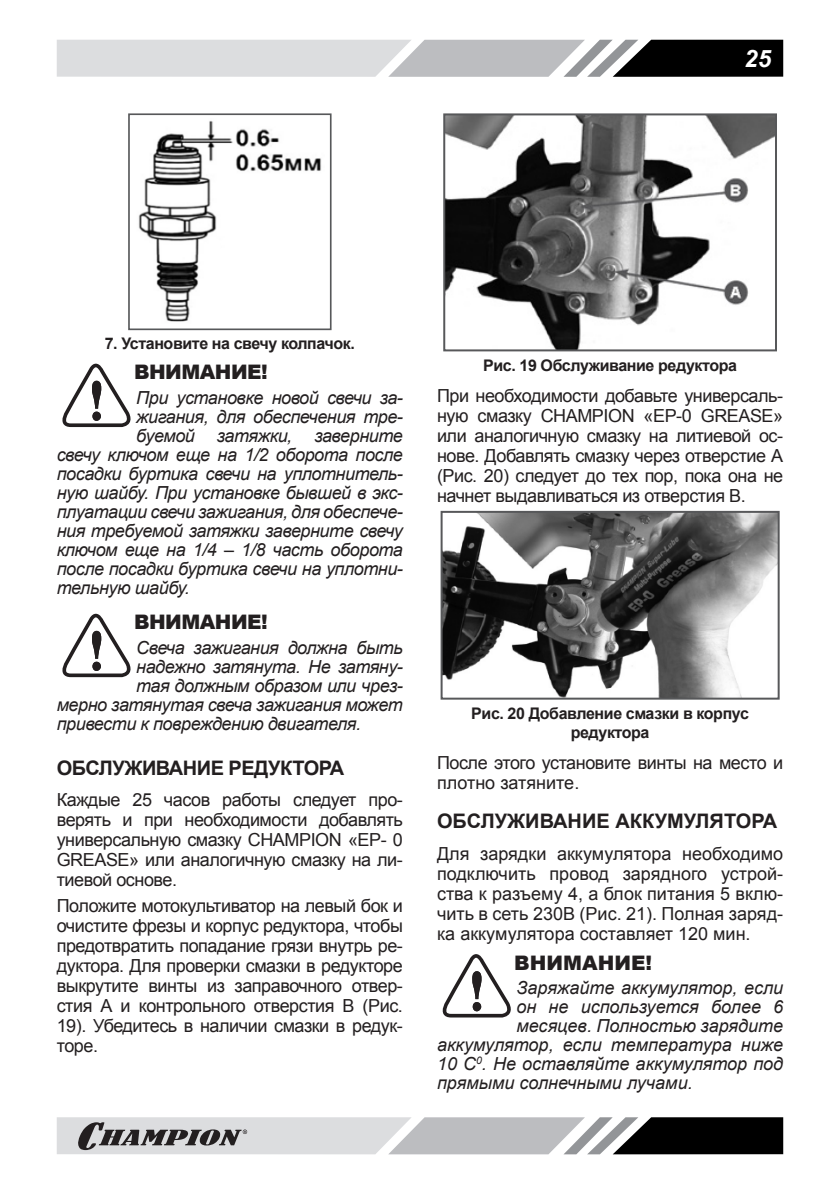
<style>
.page{position:relative;width:840px;height:1191px;background:#fff}
.page>*{position:absolute;margin:0;border:0;box-sizing:border-box;transform-origin:0 0}
.t1{font:italic 700 24px "Arial";color:#fff}
.t2{font:700 20px "Arial";color:#231f20}
.t3{font:700 20px "Arial";letter-spacing:-.025em;color:#231f20}
.t4{font:900 20px "Arial";letter-spacing:-.025em;color:#231f20}
.t5{font:900 20px "Arial";color:#231f20}
.Текст_основной{font:18px/20px "Arial";letter-spacing:-.025em;color:#231f20;text-align:justify}
.p{font:italic 18px "Arial";letter-spacing:-.025em;color:#231f20}
.p-2{font:italic 18px "Arial";color:#231f20}
.РИСУНОК{font:700 16px/19.2px "Arial";letter-spacing:-.025em;color:#231f20;text-align:center}
</style>
<div class="page">
<svg style="left:57px;top:40px;width:725px;height:37px;background:#a7a8aa"></svg>
<svg style="left:57px;top:1117px;width:725px;height:37px;background:#9c9d9e"></svg>
<img style="left:138px;top:120px;width:184px;height:202px">
<div style="left:128px;top:113px;width:203px;height:217px;border:2px solid #57585a"></div>
<svg style="left:62px;top:364px;width:69px;height:63px"></svg>
<svg style="left:62px;top:614px;width:69px;height:63px"></svg>
<img style="left:446px;top:116px;width:327px;height:232px">
<div style="left:443px;top:113px;width:333px;height:238px;border:2px solid #57585a"></div>
<img style="left:443px;top:514px;width:333px;height:182px">
<div style="left:440px;top:511px;width:339px;height:188px;border:2px solid #57585a"></div>
<svg style="left:442px;top:954px;width:69px;height:63px"></svg>
<h1 class="t1" style="left:743px;top:42px;width:28px">25</h1>
<p class="РИСУНОК" style="left:105px;top:334px;width:251px">7. Установите на свечу колпачок.</p>
<p class="t4" style="left:134px;top:357px;width:135px">ВНИМАНИЕ!</p>
<p class="p" style="left:136px;top:386px;width:268px">При установке новой свечи за-</p>
<p class="p" style="left:136px;top:405px;width:268px">жигания, для обеспечения тре-</p>
<p class="p" style="left:136px;top:424px;width:268px">буемой затяжки, заверните</p>
<p class="p" style="left:57px;top:443px;width:347px">свечу ключом еще на 1/2 оборота после</p>
<p class="p" style="left:57px;top:462px;width:347px">посадки буртика свечи на уплотнитель-</p>
<p class="p" style="left:57px;top:481px;width:347px">ную шайбу. При установке бывшей в экс-</p>
<p class="p" style="left:57px;top:500px;width:347px">плуатации свечи зажигания, для обеспече-</p>
<p class="p" style="left:57px;top:519px;width:347px">ния требуемой затяжки заверните свечу</p>
<p class="p" style="left:57px;top:538px;width:347px">ключом еще на 1/4 – 1/8 часть оборота</p>
<p class="p" style="left:57px;top:557px;width:347px">после посадки буртика свечи на уплотни-</p>
<p class="p" style="left:57px;top:576px;width:135px">тельную шайбу.</p>
<p class="t4" style="left:134px;top:607px;width:135px">ВНИМАНИЕ!</p>
<p class="p" style="left:136px;top:636px;width:268px">Свеча зажигания должна быть</p>
<p class="p" style="left:136px;top:655px;width:268px">надежно затянута. Не затяну-</p>
<p class="p" style="left:136px;top:674px;width:268px">тая должным образом или чрез-</p>
<p class="p" style="left:57px;top:693px;width:347px">мерно затянутая свеча зажигания может</p>
<p class="p" style="left:57px;top:712px;width:305px">привести к повреждению двигателя.</p>
<p class="t3" style="left:57px;top:754px;width:289px">ОБСЛУЖИВАНИЕ РЕДУКТОРА</p>
<p class="Текст_основной" style="left:57px;top:789px;width:347px">Каждые 25 часов работы следует про&shy;верять и при необходимости добавлять универсальную смазку CHAMPION «EP- 0<br>GREASE» или аналогичную смазку на ли&shy;тиевой основе.</p>
<p class="Текст_основной" style="left:57px;top:895px;width:347px">Положите мотокультиватор на левый бок и очистите фрезы и корпус редуктора, чтобы предотвратить попадание грязи внутрь ре&shy;дуктора. Для проверки смазки в редукторе выкрутите винты из заправочного отвер&shy;стия А и контрольного отверстия B (Рис.<br>19). Убедитесь в наличии смазки в редук&shy;торе.</p>
<p class="РИСУНОК" style="left:483px;top:356px;width:255px">Рис. 19 Обслуживание редуктора</p>
<p class="Текст_основной" style="left:437px;top:386px;width:347px">При необходимости добавьте универсаль&shy;ную смазку CHAMPION «EP-0 GREASE» или аналогичную смазку на литиевой ос&shy;нове. Добавлять смазку через отверстие А (Рис. 20) следует до тех пор, пока она не начнет выдавливаться из отверстия В.</p>
<p class="РИСУНОК" style="left:471px;top:704px;width:279px">Рис. 20 Добавление смазки в корпус редуктора</p>
<p class="Текст_основной" style="left:437px;top:753px;width:347px">После этого установите винты на место и плотно затяните.</p>
<p class="t2" style="left:437px;top:808px;width:341px">ОБСЛУЖИВАНИЕ АККУМУЛЯТОРА</p>
<p class="Текст_основной" style="left:437px;top:843px;width:347px">Для зарядки аккумулятора необходимо подключить провод зарядного устрой&shy;ства к разъему 4, а блок питания 5 вклю&shy;чить в сеть 230В (Рис. 21). Полная заряд&shy;ка аккумулятора составляет 120 мин.</p>
<p class="t5" style="left:514px;top:947px;width:139px">ВНИМАНИЕ!</p>
<p class="p-2" style="left:516px;top:976px;width:268px">Заряжайте аккумулятор, если</p>
<p class="p-2" style="left:516px;top:995px;width:268px">он не используется более 6</p>
<p class="p-2" style="left:516px;top:1014px;width:268px">месяцев. Полностью зарядите</p>
<p class="p-2" style="left:437px;top:1033px;width:347px">аккумулятор, если температура ниже</p>
<p class="p-2" style="left:437px;top:1052px;width:347px">10 C<sup>0</sup>. Не оставляйте аккумулятор под</p>
<p class="p-2" style="left:437px;top:1071px;width:257px">прямыми солнечными лучами.</p>
</div>
